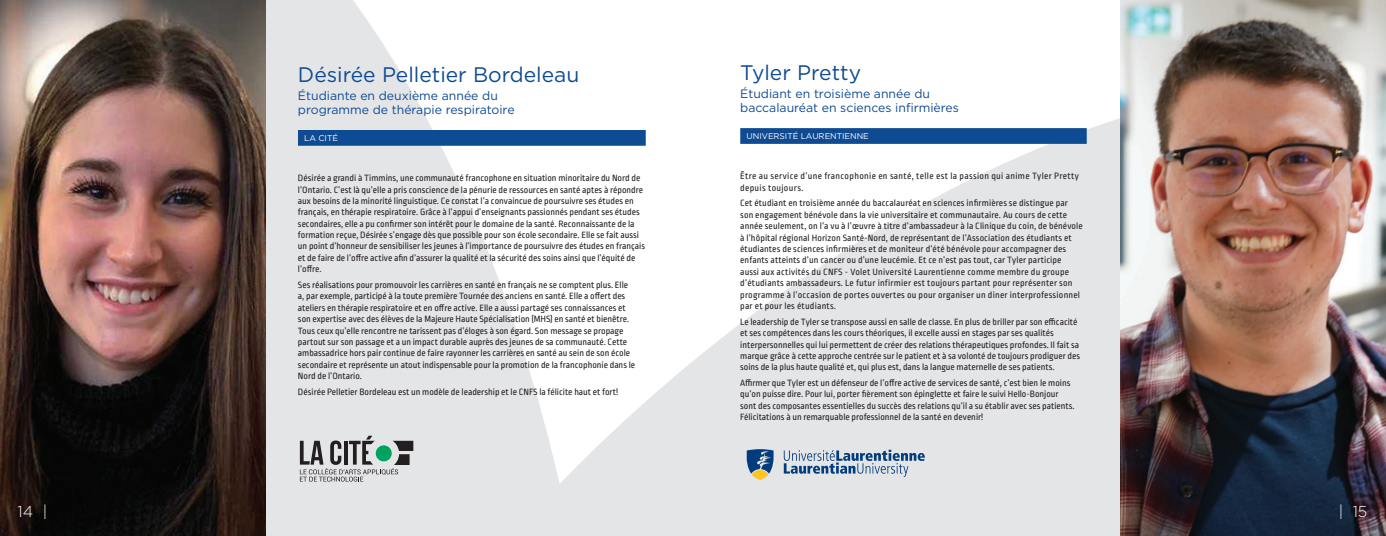
<style>
.page{position:relative;width:1386px;height:536px;background:#fff}
.page>*{position:absolute;margin:0;border:0;box-sizing:border-box;transform-origin:0 0}
.t1{font:21px "Gotham";letter-spacing:-.02em;color:#0f4b92}
.t2{font:300 15.75px "Gotham";color:#fff}
.t3{font:12.25px/14px "Gotham";color:#0f4b92}
.t4{font:9.62px/11.4px "Ropa Soft Pro";color:#231f20}
.t5{font:9.62px/11.4px "Ropa Soft Pro";letter-spacing:.035em;color:#231f20}
.t6{font:8.31px "Gotham";color:#fff}
</style>
<div class="page">
<svg style="left:791px;top:118px;width:329px;height:169px;fill:#e4e5e7"></svg>
<svg style="left:266px;top:0;width:236px;height:287px;fill:#e4e5e7"></svg>
<svg style="left:266px;top:287px;width:854px;height:249px;background:#e7e8ea"></svg>
<div style="left:298px;top:130px;width:348px;height:16px;background:#0f4b92"></div>
<div style="left:740px;top:128px;width:347px;height:16px;background:#0f4b92"></div>
<img style="left:0;top:0;width:266px;height:536px">
<img style="left:1120px;top:0;width:266px;height:536px">
<svg style="left:300px;top:435px;width:113px;height:46px;background:#a9afae"></svg>
<svg style="left:784px;top:449px;width:141px;height:27px;background:#a4b6c9"></svg>
<svg style="left:747px;top:449px;width:27px;height:31px"></svg>
<h1 class="t1" style="left:298px;top:61px;width:283px">Désirée Pelletier Bordeleau</h1>
<p class="t3" style="left:298px;top:89px;width:218px">Étudiante en deuxième année du programme de thérapie respiratoire</p>
<p class="t6" style="left:304px;top:133px;width:35px">La Cité</p>
<p class="t4" style="left:298px;top:173px;width:349px">Désirée a grandi à Timmins, une communauté francophone en situation minoritaire du Nord de l’Ontario. C’est là qu’elle a pris conscience de la pénurie de ressources en santé aptes à répondre aux besoins de la minorité linguistique. Ce constat l’a convaincue de poursuivre ses études en français, en thérapie respiratoire. Grâce à l’appui d’enseignants passionnés pendant ses études secondaires, elle a pu confirmer son intérêt pour le domaine de la santé. Reconnaissante de la formation reçue, Désirée s’engage dès que possible pour son école secondaire. Elle se fait aussi un point d’honneur de sensibiliser les jeunes à l’importance de poursuivre des études en français et de faire de l’offre active afin d’assurer la qualité et la sécurité des soins ainsi que l’équité de l’offre.</p>
<p class="t4" style="left:298px;top:280px;width:339px">Ses réalisations pour promouvoir les carrières en santé en français ne se comptent plus. Elle a, par exemple, participé à la toute première Tournée des anciens en santé. Elle a offert des ateliers en thérapie respiratoire et en offre active. Elle a aussi partagé ses connaissances et son expertise avec des élèves de la Majeure Haute Spécialisation (MHS) en santé et bienêtre.<br>Tous ceux qu’elle rencontre ne tarissent pas d’éloges à son égard. Son message se propage partout sur son passage et a un impact durable auprès des jeunes de sa communauté. Cette ambassadrice hors pair continue de faire rayonner les carrières en santé au sein de son école secondaire et représente un atout indispensable pour la promotion de la francophonie dans le Nord de l’Ontario.</p>
<p class="t4" style="left:298px;top:386px;width:322px">Désirée Pelletier Bordeleau est un modèle de leadership et le CNFS la félicite haut et fort!</p>
<h1 class="t1" style="left:740px;top:59px;width:122px">Tyler Pretty</h1>
<p class="t3" style="left:740px;top:87px;width:220px">Étudiant en troisième année du baccalauréat en sciences infirmières</p>
<p class="t6" style="left:747px;top:131px;width:124px">U niversité Laurentienne</p>
<p class="t5" style="left:740px;top:171px;width:340px">Être au service d’une francophonie en santé, telle est la passion qui anime Tyler Pretty depuis toujours.</p>
<p class="t4" style="left:740px;top:198px;width:344px">Cet étudiant en troisième année du baccalauréat en sciences infirmières se distingue par son engagement bénévole dans la vie universitaire et communautaire. Au cours de cette année seulement, on l’a vu à l’œuvre à titre d’ambassadeur à la Clinique du coin, de bénévole à l’hôpital régional Horizon Santé-Nord, de représentant de l’Association des étudiants et étudiantes de sciences infirmières et de moniteur d’été bénévole pour accompagner des enfants atteints d’un cancer ou d’une leucémie. Et ce n’est pas tout, car Tyler participe<br>aussi aux activités du CNFS - Volet Université Laurentienne comme membre du groupe d’étudiants ambassadeurs. Le futur infirmier est toujours partant pour représenter son programme à l’occasion de portes ouvertes ou pour organiser un diner interprofessionnel par et pour les étudiants.</p>
<p class="t4" style="left:740px;top:316px;width:341px">Le leadership de Tyler se transpose aussi en salle de classe. En plus de briller par son efficacité et ses compétences dans les cours théoriques, il excelle aussi en stages par ses qualités interpersonnelles qui lui permettent de créer des relations thérapeutiques profondes. Il fait sa marque grâce à cette approche centrée sur le patient et à sa volonté de toujours prodiguer des soins de la plus haute qualité et, qui plus est, dans la langue maternelle de ses patients.</p>
<p class="t4" style="left:740px;top:377px;width:336px">Affirmer que Tyler est un défenseur de l’offre active de services de santé, c’est bien le moins qu’on puisse dire. Pour lui, porter fièrement son épinglette et faire le suivi Hello-Bonjour sont des composantes essentielles du succès des relations qu’il a su établir avec ses patients.<br>Félicitations à un remarquable professionnel de la santé en devenir!</p>
<h2 class="t2" style="left:18px;top:501px;width:31px">14 |</h2>
<h2 class="t2" style="left:1339px;top:501px;width:30px">| 15</h2>
</div>
